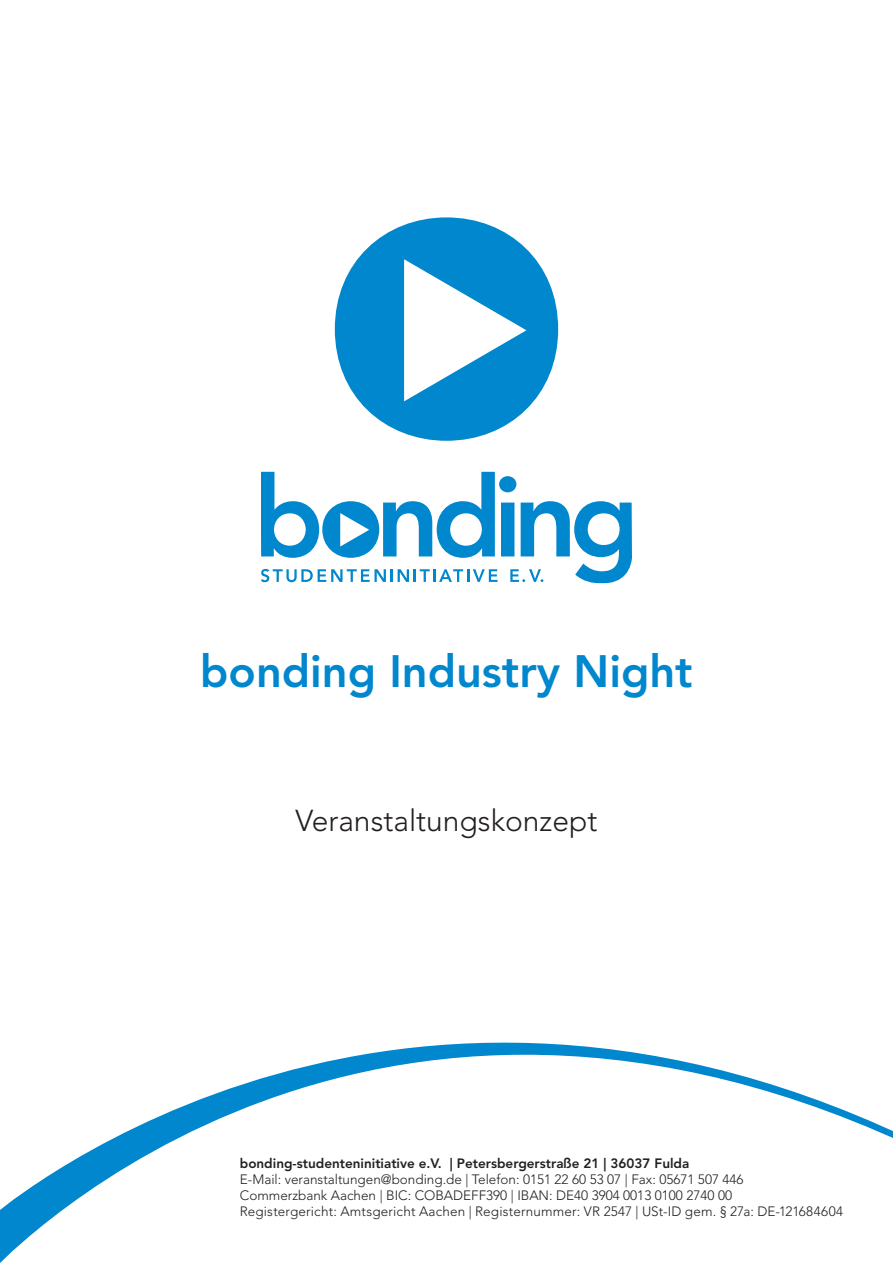
<style>
.page{position:relative;width:893px;height:1263px;background:#fff}
.page>*{position:absolute;margin:0;border:0;box-sizing:border-box;transform-origin:0 0}
.normaler_Text{font:800 45px "Avenir LT Std";color:#0087cd}
.normaler_Text-2{font:300 30px "Avenir LT Std";color:#231f20}
.t1{font:300 13.5px/16.2px "Avenir LT Std";color:#231f20}
.t2{font:800 13.5px "Avenir LT Std";color:#231f20}
</style>
<div class="page">
<svg style="left:0;top:1042px;width:893px;height:221px"></svg>
<svg style="left:261px;top:471px;width:371px;height:112px"></svg>
<div style="left:335px;top:217px;width:223px;height:224px;background:#0087cd;border-radius:50%"></div>
<svg style="left:404px;top:259px;width:122px;height:142px"></svg>
<p class="normaler_Text" style="left:200px;top:645px;width:494px">bonding Industry Night</p>
<p class="normaler_Text-2" style="left:296px;top:803px;width:303px">Veranstaltungskonzept</p>
<p class="t2" style="left:240px;top:1155px;width:451px">bonding-studenteninitiative e.V. | Petersbergerstraße 21 | 36037 Fulda</p>
<p class="t1" style="left:240px;top:1171px;width:605px">E-Mail: veranstaltungen@bonding.de | Telefon: 0151 22 60 53 07 | Fax: 05671 507 446<br>Commerzbank Aachen | BIC: COBADEFF390 | IBAN: DE40 3904 0013 0100 2740 00<br>Registergericht: Amtsgericht Aachen | Registernummer: VR 2547 | USt-ID gem. § 27a: DE-121684604</p>
</div>
